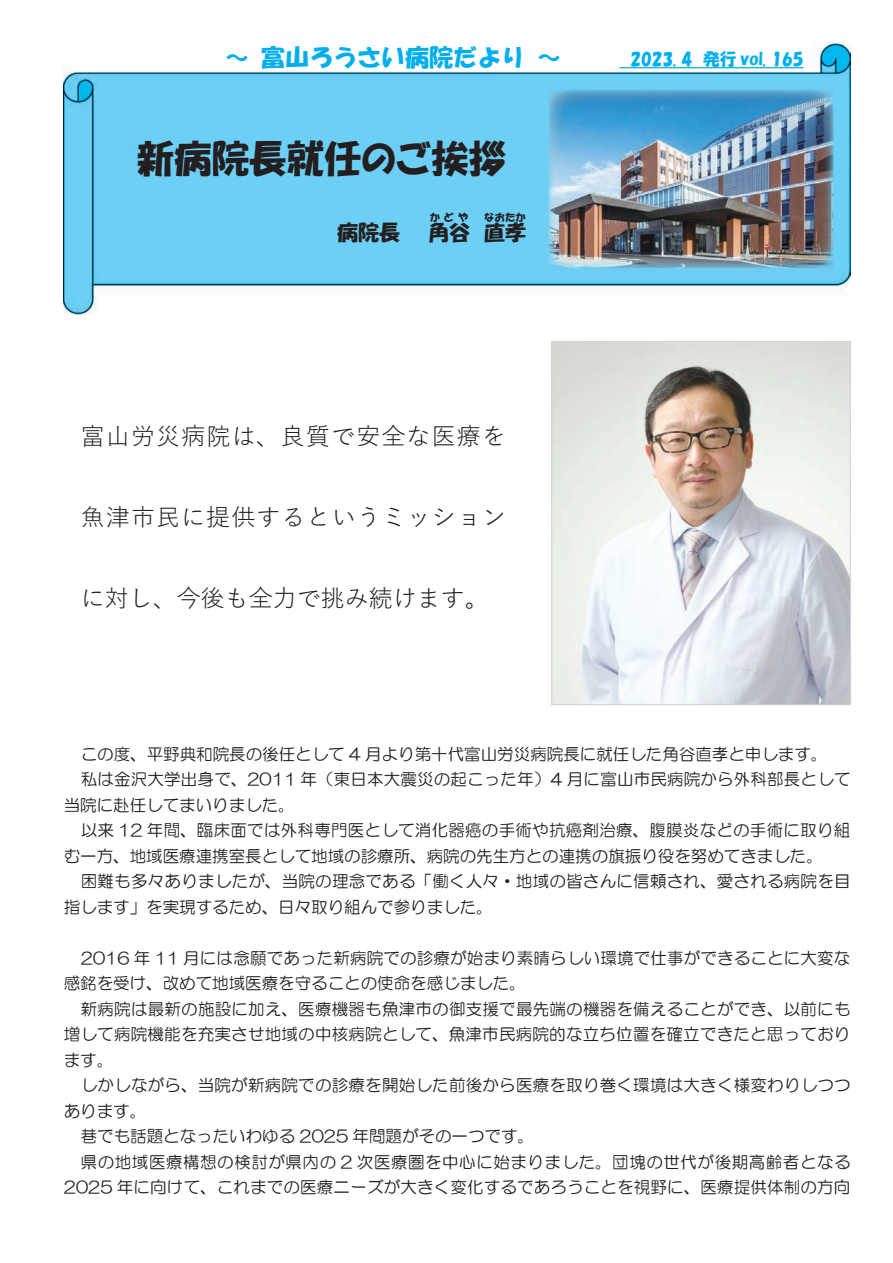
<style>
.page{position:relative;width:893px;height:1263px;background:#fff}
.page>*{position:absolute;margin:0;border:0;box-sizing:border-box;transform-origin:0 0}
.t1{font:37.5px "HGP Soei Kakupoptai";color:#231f20}
.t2{font:24px "Yu Gothic";letter-spacing:.045em;color:#231f20}
.t3{font:24px "Yu Gothic";color:#231f20}
.t4{font:24px "HG Soei Kakupoptai";color:#00aeef}
.t5{font:21px "HGP Soei Kakupoptai";color:#231f20}
.t6{font:16.5px/25.5px "HG Maru Gothic MPRO";letter-spacing:.01em;color:#231f20}
.t7{font:16.5px "HG Maru Gothic MPRO";letter-spacing:.035em;color:#231f20}
.t8{font:16.5px "HGP Soei Kakupoptai";color:#00aeef}
.t9{font:10.5px "HGP Soei Kakupoptai";letter-spacing:.065em;color:#231f20}
</style>
<div class="page">
<img style="left:64px;top:43px;width:786px;height:272px">
<div style="left:554px;top:83px;width:294px;height:187px;background:#6bcff6"></div>
<hr style="left:619px;top:67px;width:184px;height:1px;background:#00aeef">
<img style="left:549px;top:90px;width:284px;height:178px">
<img style="left:554px;top:343px;width:294px;height:360px">
<div style="left:552px;top:341px;width:298px;height:364px;border:1px solid #d1d2d4"></div>
<h2 class="t4" style="left:225px;top:45px;width:338px">～ 富山ろうさい病院だより ～</h2>
<p class="t8" style="left:619px;top:50px;width:186px">　2023. 4　発行 vol. 165</p>
<h1 class="t1" style="left:137px;top:140px;width:371px">新病院長就任のご挨拶</h1>
<p class="t9" style="left:430px;top:212px;width:39px">かどや</p>
<p class="t9" style="left:484px;top:212px;width:43px">なおたか</p>
<p class="t5" style="left:337px;top:222px;width:190px">病院長　　角谷　直孝</p>
<h2 class="t2" style="left:81px;top:414px;width:427px">富山労災病院は、良質で安全な医療を</h2>
<h2 class="t2" style="left:81px;top:495px;width:427px">魚津市民に提供するというミッション</h2>
<h2 class="t3" style="left:81px;top:576px;width:410px">に対し、今後も全力で挑み続けます。</h2>
<p class="t6" style="left:81px;top:741px;width:748px">この度、平野典和院長の後任として 4 月より第十代富山労災病院長に就任した角谷直孝と申します。</p>
<p class="t6" style="left:81px;top:767px;width:771px">私は金沢大学出身で、2011 年（東日本大震災の起こった年）4 月に富山市民病院から外科部長として</p>
<p class="t6" style="left:64px;top:792px;width:233px">当院に赴任してまいりました。</p>
<p class="t6" style="left:81px;top:818px;width:771px">以来 12 年間、臨床面では外科専門医として消化器癌の手術や抗癌剤治療、腹膜炎などの手術に取り組</p>
<p class="t6" style="left:64px;top:843px;width:760px">む一方、地域医療連携室長として地域の診療所、病院の先生方との連携の旗振り役を努めてきました。</p>
<p class="t6" style="left:81px;top:869px;width:771px">困難も多々ありましたが、当院の理念である「働く人々・地域の皆さんに信頼され、愛される病院を目</p>
<p class="t6" style="left:64px;top:894px;width:431px">指します」を実現するため、日々取り組んで参りました。</p>
<p class="t6" style="left:64px;top:945px;width:788px;text-indent:17px">2016 年 11 月には念願であった新病院での診療が始まり素晴らしい環境で仕事ができることに大変な感銘を受け、改めて地域医療を守ることの使命を感じました。</p>
<p class="t6" style="left:64px;top:996px;width:788px;text-align:justify;text-indent:17px">新病院は最新の施設に加え、医療機器も魚津市の御支援で最先端の機器を備えることができ、以前にも増して病院機能を充実させ地域の中核病院として、魚津市民病院的な立ち位置を確立できたと思っております。</p>
<p class="t6" style="left:81px;top:1073px;width:771px">しかしながら、当院が新病院での診療を開始した前後から医療を取り巻く環境は大きく様変わりしつつ</p>
<p class="t6" style="left:64px;top:1098px;width:84px">あります。</p>
<p class="t6" style="left:81px;top:1123px;width:455px">巷でも話題となったいわゆる 2025 年問題がその一つです。</p>
<p class="t7" style="left:81px;top:1154px;width:771px">県の地域医療構想の検討が県内の 2 次医療圏を中心に始まりました。団塊の世代が後期高齢者となる</p>
<p class="t6" style="left:64px;top:1174px;width:788px">2025 年に向けて、これまでの医療ニーズが大きく変化するであろうことを視野に、医療提供体制の方向</p>
</div>
